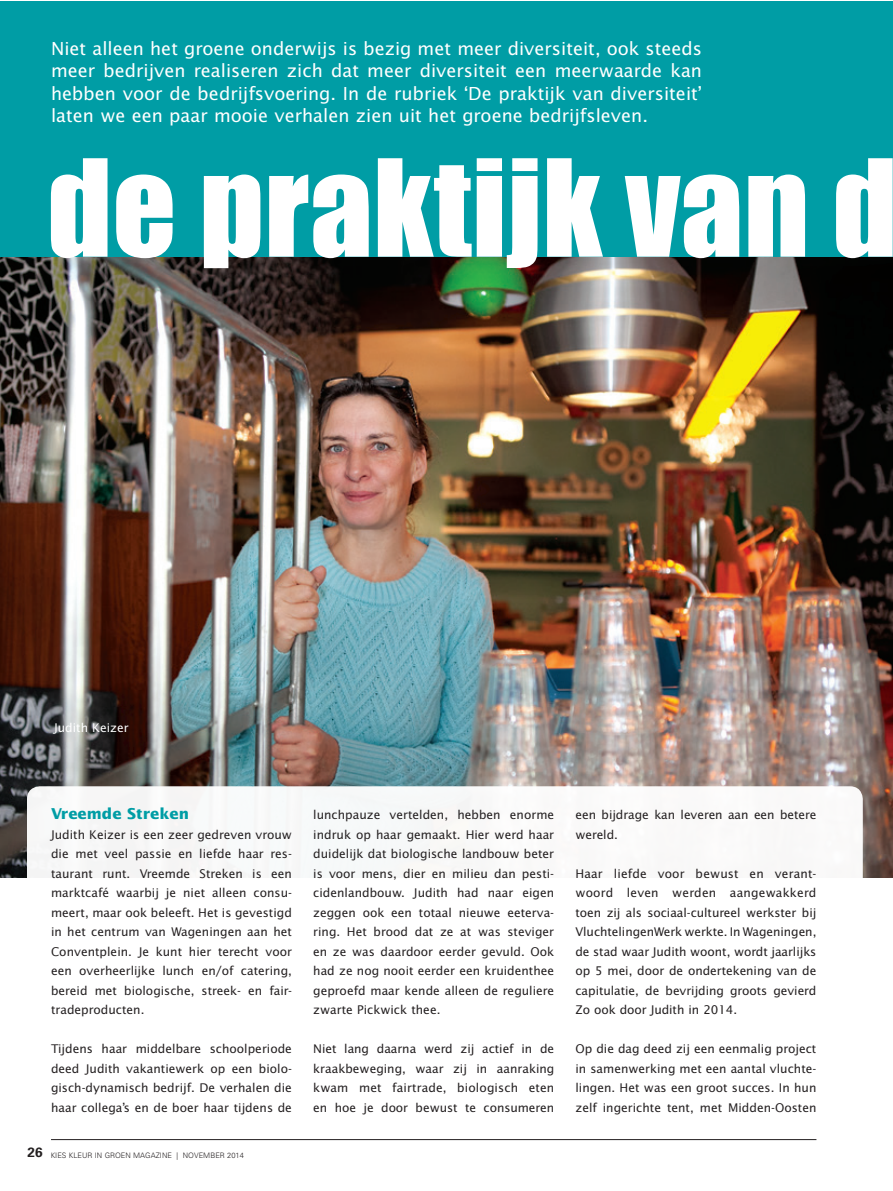
<style>
.page{position:relative;width:893px;height:1191px;background:#fff}
.page>*{position:absolute;margin:0;border:0;box-sizing:border-box;transform-origin:0 0}
.t1{font:124.5px "Impact";letter-spacing:.005em;color:#fff}
.t2{font:18px/22.5px "Lucida Sans";color:#fff;text-align:justify}
.t3{font:700 15px "Lucida Sans";color:#009da5}
.t4{font:12px/19.5px "Lucida Sans";color:#231f20;text-align:justify}
.t5{font:12px "Lucida Sans";color:#fff}
.t6{font:300 7.5px "Univers";color:#231f20}
.s1{font-weight:700;font-size:13.5px}
</style>
<div class="page">
<hr style="left:51px;top:1139px;width:765px;height:1px;background:#231f20">
<img style="left:0;top:256px;width:892px;height:621px">
<div style="left:0;top:1px;width:892px;height:255px;background:#009da5"></div>
<div style="left:27px;top:786px;width:836px;height:313px;background:#fff;border-radius:13px"></div>
<p class="t2" style="left:51px;top:37px;width:653px">Niet alleen het groene onderwijs is bezig met meer diversiteit, ook steeds meer bedrijven realiseren zich dat meer diversiteit een meerwaarde kan hebben voor de bedrijfsvoering. In de rubriek ‘De praktijk van diversiteit’ laten we een paar mooie verhalen zien uit het groene bedrijfsleven.</p>
<h1 class="t1" style="left:47px;top:131px;width:851px">de praktijk van d</h1>
<p class="t5" style="left:54px;top:720px;width:76px">Judith Keizer</p>
<p class="t3" style="left:51px;top:805px;width:140px">Vreemde Streken</p>
<p class="t4" style="left:51px;top:824px;width:242px">Judith Keizer is een zeer gedreven vrouw die met veel passie en liefde haar res&shy;taurant runt. Vreemde Streken is een marktcafé waarbij je niet alleen consu&shy;meert, maar ook beleeft. Het is gevestigd in het centrum van Wageningen aan het Conventplein. Je kunt hier terecht voor een overheerlijke lunch en/of catering, bereid met biologische, streek- en fair&shy;tradeproducten.</p>
<p class="t4" style="left:51px;top:1039px;width:242px">Tijdens haar middelbare schoolperiode deed Judith vakantiewerk op een biolo&shy;gisch-dynamisch bedrijf. De verhalen die haar collega’s en de boer haar tijdens de</p>
<p class="t6" style="left:28px;top:1150px;width:218px"><span class="s1">26</span> KIES KLEUR IN GROEN MAGAZINE | NOVEMBER 2014</p>
<p class="t4" style="left:313px;top:805px;width:242px">lunchpauze vertelden, hebben enorme indruk op haar gemaakt. Hier werd haar duidelijk dat biologische landbouw beter is voor mens, dier en milieu dan pesti&shy;cidenlandbouw. Judith had naar eigen zeggen ook een totaal nieuwe eeterva&shy;ring. Het brood dat ze at was steviger en ze was daardoor eerder gevuld. Ook had ze nog nooit eerder een kruidenthee geproefd maar kende alleen de reguliere zwarte Pickwick thee.</p>
<p class="t4" style="left:313px;top:1039px;width:243px">Niet lang daarna werd zij actief in de kraakbeweging, waar zij in aanraking kwam met fairtrade, biologisch eten en hoe je door bewust te consumeren</p>
<p class="t4" style="left:575px;top:805px;width:242px">een bijdrage kan leveren aan een betere wereld.</p>
<p class="t4" style="left:575px;top:863px;width:242px">Haar liefde voor bewust en verant&shy;woord leven werden aangewakkerd toen zij als sociaal-cultureel werkster bij VluchtelingenWerk werkte. In Wageningen, de stad waar Judith woont, wordt jaarlijks op 5 mei, door de ondertekening van de capitulatie, de bevrijding groots gevierd Zo ook door Judith in 2014.</p>
<p class="t4" style="left:575px;top:1039px;width:242px">Op die dag deed zij een eenmalig project in samenwerking met een aantal vluchte&shy;lingen. Het was een groot succes. In hun zelf ingerichte tent, met Midden-Oosten</p>
</div>
